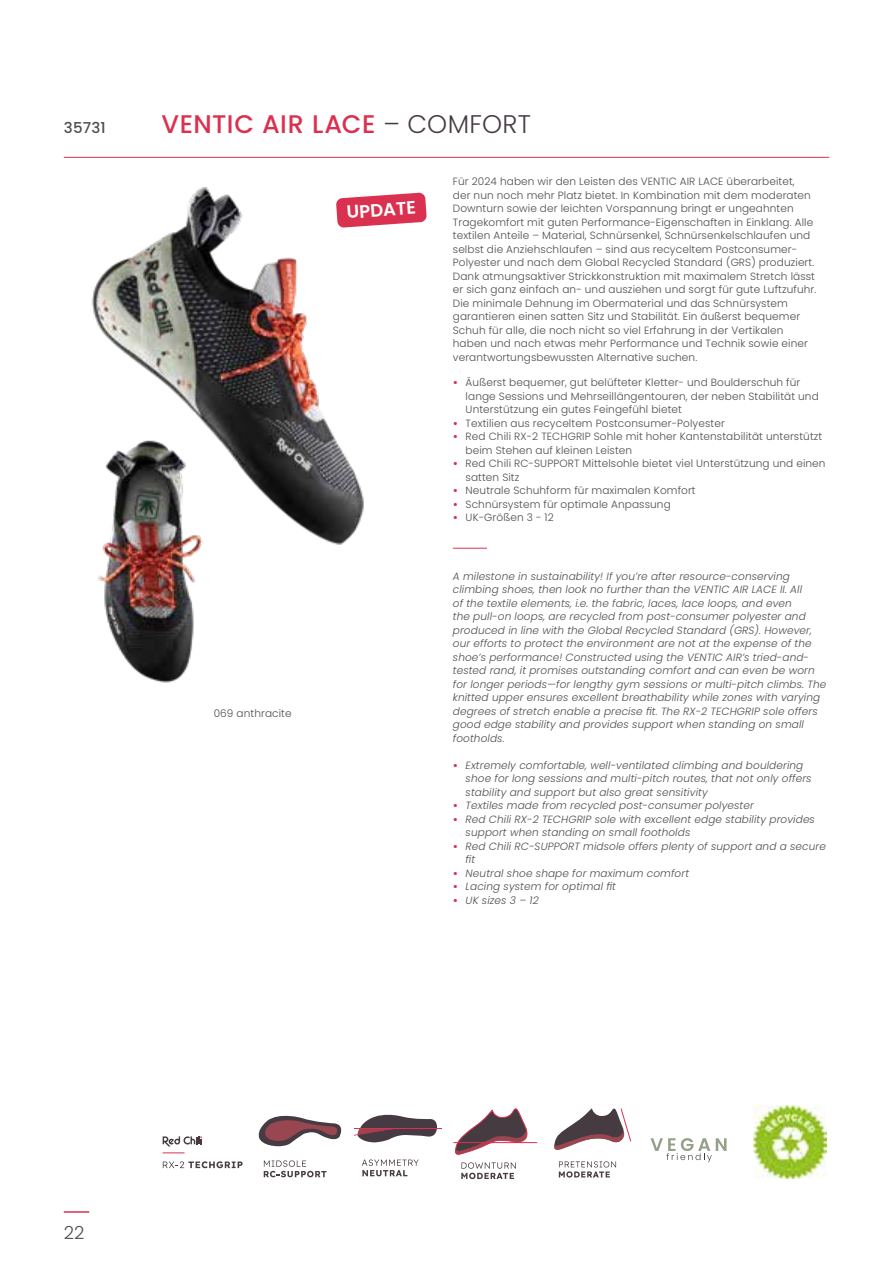
<style>
.page{position:relative;width:893px;height:1263px;background:#fff}
.page>*{position:absolute;margin:0;border:0;box-sizing:border-box;transform-origin:0 0}
.t1{font:500 25.5px "Poppins";letter-spacing:.015em;color:#db3150}
.t2{font:600 18px "Poppins";color:#fff}
.t3{font:300 18px "Poppins";color:#4d4d4f}
.t4{font:500 15px "Poppins";letter-spacing:.015em;color:#4d4d4f}
.t5{font:300 10.5px/13.5px "Poppins";letter-spacing:.01em;color:#4d4d4f}
.t6{font:italic 300 10.5px/13.5px "Poppins";letter-spacing:.01em;color:#4d4d4f}
.s1{font-weight:300;color:#473b43}
.s2{font-weight:700;color:#db3150}
.s3{font-weight:700;font-style:normal;color:#db3150}
</style>
<div class="page">
<hr style="left:64px;top:1211px;width:25px;height:2px;background:#db3150">
<hr style="left:64px;top:157px;width:765px;height:1px;background:#db3150">
<hr style="left:453px;top:548px;width:34px;height:1px;background:#db3150">
<img style="left:91px;top:187px;width:273px;height:358px">
<img style="left:91px;top:436px;width:160px;height:247px">
<svg style="left:264px;top:1160px;width:62px;height:17px"></svg>
<svg style="left:258px;top:1115px;width:84px;height:31px"></svg>
<svg style="left:362px;top:1159px;width:57px;height:17px"></svg>
<hr style="left:354px;top:1128px;width:87px;height:1px;background:#db3150">
<svg style="left:354px;top:1114px;width:83px;height:28px"></svg>
<svg style="left:453px;top:1108px;width:85px;height:71px"></svg>
<svg style="left:559px;top:1161px;width:57px;height:16px"></svg>
<svg style="left:554px;top:1108px;width:78px;height:42px"></svg>
<svg style="left:163px;top:1136px;width:39px;height:10px"></svg>
<svg style="left:163px;top:1152px;width:22px;height:1px"></svg>
<svg style="left:163px;top:1161px;width:80px;height:7px"></svg>
<svg style="left:651px;top:1138px;width:76px;height:24px"></svg>
<img style="left:754px;top:1105px;width:73px;height:74px">
<svg style="left:336px;top:193px;width:91px;height:35px"></svg>
<h3 class="t4" style="left:64px;top:119px;width:43px">35731</h3>
<h1 class="t1" style="left:162px;top:109px;width:371px">VENTIC AIR LACE <span class="s1">– COMFORT</span></h1>
<h2 class="t3" style="left:64px;top:1222px;width:22px">22</h2>
<p class="t5" style="left:214px;top:706px;width:79px">069 anthracite</p>
<h2 class="t2" style="left:346px;top:202px;width:71px;rotate:-4deg">UPDATE</h2>
<p class="t5" style="left:453px;top:175px;width:365px">Für 2024 haben wir den Leisten des VENTIC AIR LACE überarbeitet,<br>der nun noch mehr Platz bietet. In Kombination mit dem moderaten Downturn sowie der leichten Vorspannung bringt er ungeahnten Tragekomfort mit guten Performance-Eigenschaften in Einklang. Alle textilen Anteile – Material, Schnürsenkel, Schnürsenkelschlaufen und selbst die Anziehschlaufen – sind aus recyceltem Postconsumer-Polyester und nach dem Global Recycled Standard (GRS) produziert.<br>Dank atmungsaktiver Strickkonstruktion mit maximalem Stretch lässt er sich ganz einfach an- und ausziehen und sorgt für gute Luftzufuhr.<br>Die minimale Dehnung im Obermaterial und das Schnürsystem garantieren einen satten Sitz und Stabilität. Ein äußerst bequemer Schuh für alle, die noch nicht so viel Erfahrung in der Vertikalen haben und nach etwas mehr Performance und Technik sowie einer verantwortungsbewussten Alternative suchen.</p>
<p class="t5" style="left:466px;top:376px;width:355px;text-indent:-13px"><span class="s2">•</span> Äußerst bequemer, gut belüfteter Kletter- und Boulderschuh für lange Sessions und Mehrseillängentouren, der neben Stabilität und<br>Unterstützung ein gutes Feingefühl bietet</p>
<p class="t5" style="left:453px;top:417px;width:273px"><span class="s2">•</span> Textilien aus recyceltem Postconsumer-Polyester</p>
<p class="t5" style="left:466px;top:430px;width:358px;text-indent:-13px"><span class="s2">•</span> Red Chili RX-2 TECHGRIP Sohle mit hoher Kantenstabilität unterstützt beim Stehen auf kleinen Leisten</p>
<p class="t5" style="left:466px;top:457px;width:361px;text-indent:-13px"><span class="s2">•</span> Red Chili RC-SUPPORT Mittelsohle bietet viel Unterstützung und einen satten Sitz</p>
<p class="t5" style="left:453px;top:484px;width:244px"><span class="s2">•</span> Neutrale Schuhform für maximalen Komfort</p>
<p class="t5" style="left:453px;top:498px;width:219px"><span class="s2">•</span> Schnürsystem für optimale Anpassung</p>
<p class="t5" style="left:453px;top:511px;width:102px"><span class="s2">•</span> UK-Größen 3 - 12</p>
<p class="t6" style="left:453px;top:569px;width:375px">A milestone in sustainability! If you’re after resource-conserving climbing shoes, then look no further than the VENTIC AIR LACE II. All<br>of the textile elements, i.e. the fabric, laces, lace loops, and even<br>the pull-on loops, are recycled from post-consumer polyester and produced in line with the Global Recycled Standard (GRS). However, our efforts to protect the environment are not at the expense of the shoe’s performance! Constructed using the VENTIC AIR’s tried-and&shy;tested rand, it promises outstanding comfort and can even be worn for longer periods—for lengthy gym sessions or multi-pitch climbs. The knitted upper ensures excellent breathability while zones with varying degrees of stretch enable a precise fit. The RX-2 TECHGRIP sole offers good edge stability and provides support when standing on small footholds.</p>
<p class="t6" style="left:466px;top:758px;width:347px;text-indent:-13px"><span class="s3">•</span> Extremely comfortable, well-ventilated climbing and bouldering shoe for long sessions and multi-pitch routes, that not only offers stability and support but also great sensitivity</p>
<p class="t6" style="left:453px;top:799px;width:302px"><span class="s3">•</span> Textiles made from recycled post-consumer polyester</p>
<p class="t6" style="left:466px;top:812px;width:351px;text-indent:-13px"><span class="s3">•</span> Red Chili RX-2 TECHGRIP sole with excellent edge stability provides support when standing on small footholds</p>
<p class="t6" style="left:466px;top:839px;width:362px;text-indent:-13px"><span class="s3">•</span> Red Chili RC-SUPPORT midsole offers plenty of support and a secure fit</p>
<p class="t6" style="left:453px;top:866px;width:238px"><span class="s3">•</span> Neutral shoe shape for maximum comfort</p>
<p class="t6" style="left:453px;top:880px;width:165px"><span class="s3">•</span> Lacing system for optimal fit</p>
<p class="t6" style="left:453px;top:893px;width:87px"><span class="s3">•</span> UK sizes 3 – 12</p>
</div>
